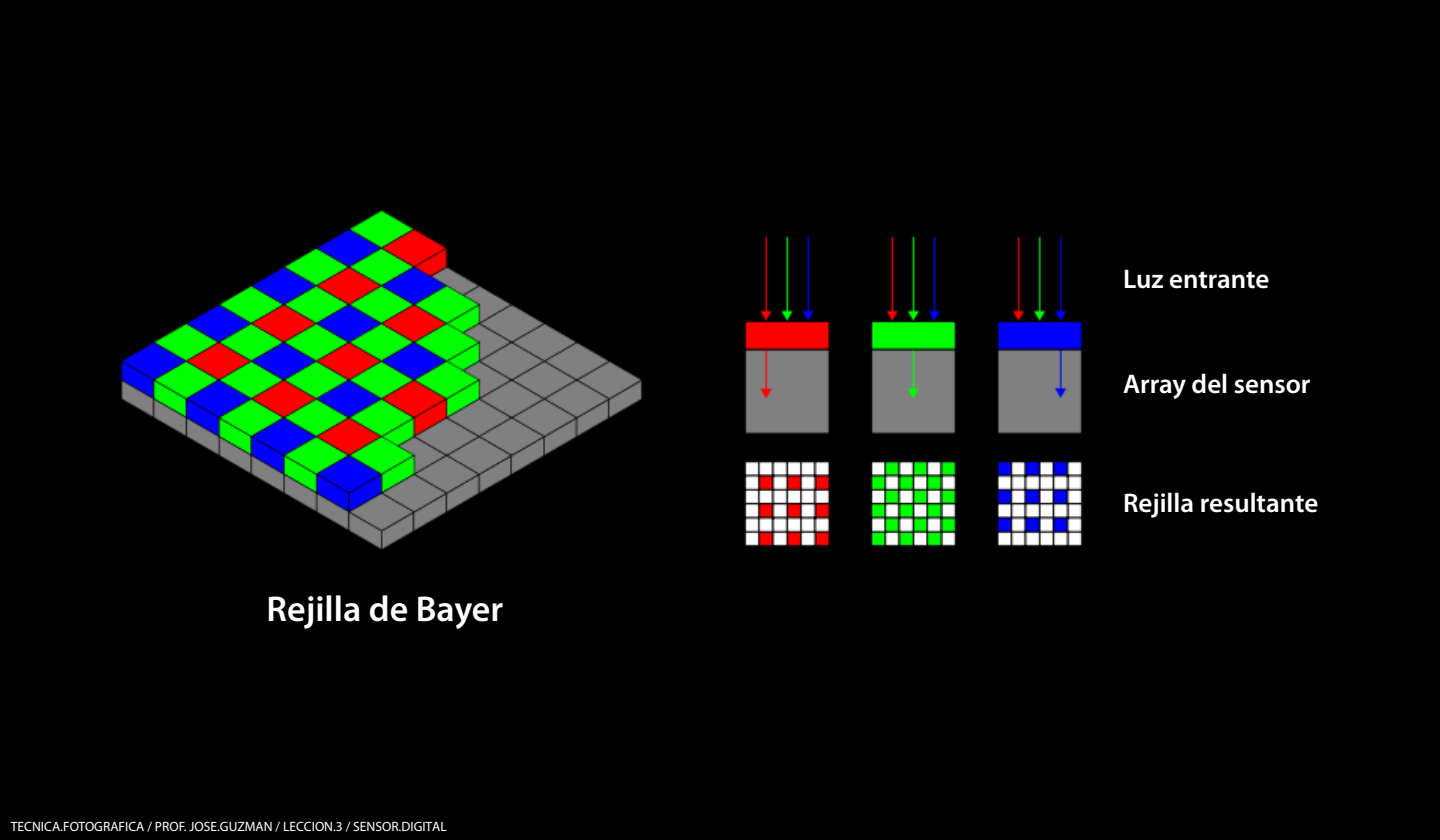
<style>
.page{position:relative;width:1440px;height:840px;background:#000}
.page>*{position:absolute;margin:0;border:0;box-sizing:border-box;transform-origin:0 0}
.t1{font:600 36px "Myriad Pro";color:#fff}
.t2{font:600 27px "Myriad Pro";color:#fff}
.t3{font:13.5px "Myriad Pro";color:#fff}
</style>
<div class="page">
<img style="left:122px;top:210px;width:521px;height:339px">
<img style="left:744px;top:236px;width:338px;height:311px">
<h1 class="t1" style="left:267px;top:589px;width:238px">Rejilla de Bayer</h1>
<p class="t3" style="left:11px;top:819px;width:438px">TECNICA.FOTOGRAFICA / PROF. JOSE.GUZMAN / LECCION.3 / SENSOR.DIGITAL</p>
<h2 class="t2" style="left:1123px;top:264px;width:148px">Luz entrante</h2>
<h2 class="t2" style="left:1123px;top:369px;width:189px">Array del sensor</h2>
<h2 class="t2" style="left:1123px;top:488px;width:197px">Rejilla resultante</h2>
</div>
